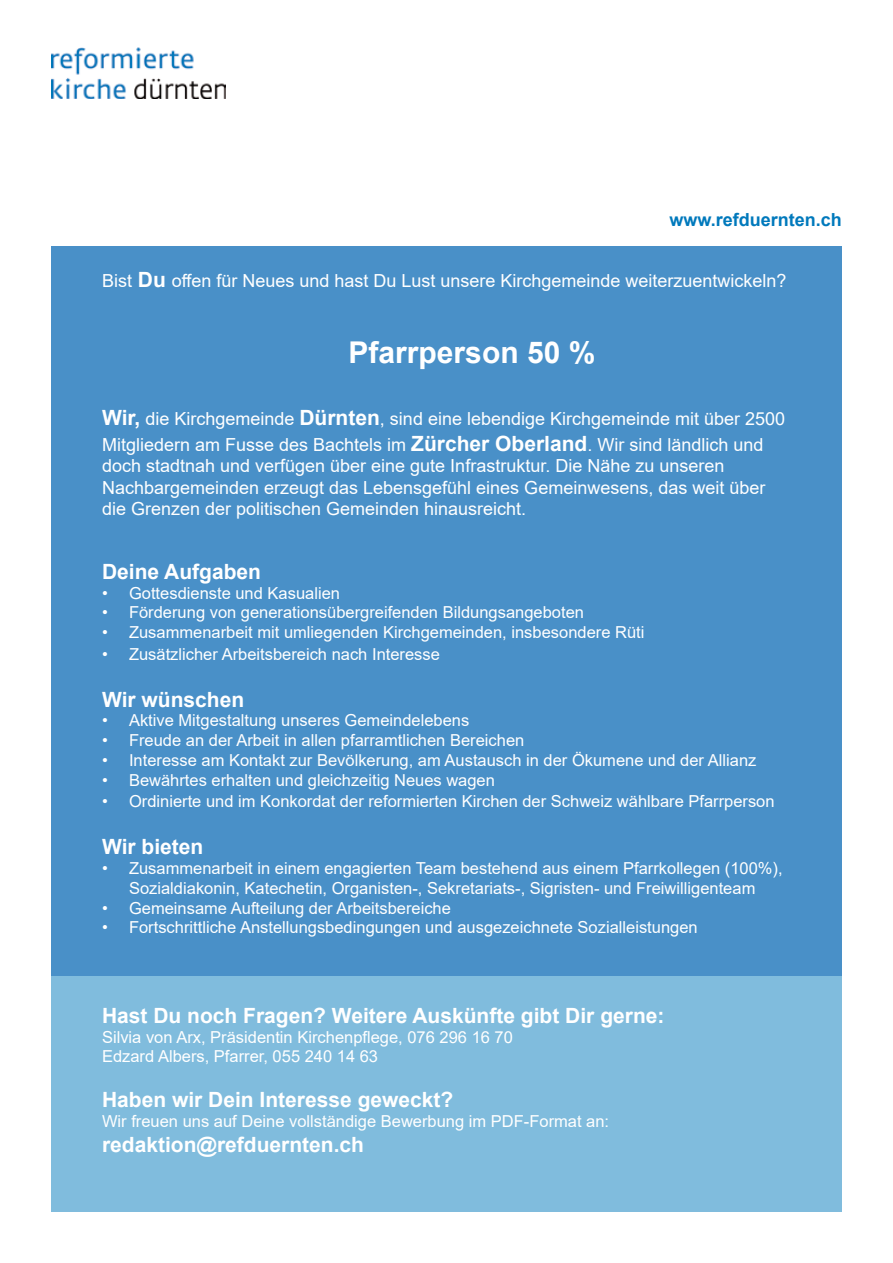
<style>
.page{position:relative;width:893px;height:1263px;background:#fff}
.page>*{position:absolute;margin:0;border:0;box-sizing:border-box;transform-origin:0 0}
.t1{font:700 30px "Arial";color:#fff}
.t2{font:700 21px "Arial";color:#fff}
.t3{font:18px/21.6px "Arial";color:#fff}
.t4{font:700 18px "Arial";color:#0079bc}
.t5{font:16.5px/19.8px "Arial";color:#fff}
.s1{font-weight:700;font-size:21px}
</style>
<div class="page">
<div style="left:51px;top:962px;width:791px;height:250px;background:#80bcdd"></div>
<div style="left:51px;top:246px;width:791px;height:730px;background:#4990c8"></div>
<img style="left:51px;top:48px;width:174px;height:50px">
<p class="t4" style="left:670px;top:207px;width:174px">www.refduernten.ch</p>
<p class="t3" style="left:102px;top:269px;width:686px">Bist <span class="s1">Du</span> offen für Neues und hast Du Lust unsere Kirchgemeinde weiterzuentwickeln?</p>
<h1 class="t1" style="left:349px;top:331px;width:248px">Pfarrperson 50 %</h1>
<p class="t3" style="left:102px;top:406px;width:685px;line-height:25.2px"><span class="s1">Wir,</span> die Kirchgemeinde <span class="s1">Dürnten</span>, sind eine lebendige Kirchgemeinde mit über 2500<br>Mitgliedern am Fusse des Bachtels im <span class="s1">Zürcher Oberland</span>. Wir sind ländlich und</p>
<p class="t3" style="left:102px;top:455px;width:665px">doch stadtnah und verfügen über eine gute Infrastruktur. Die Nähe zu unseren<br>Nachbargemeinden erzeugt das Lebensgefühl eines Gemeinwesens, das weit über die Grenzen der politischen Gemeinden hinausreicht.</p>
<p class="t2" style="left:102px;top:556px;width:161px">Deine Aufgaben</p>
<p class="t5" style="left:102px;top:583px;width:239px">• Gottesdienste und Kasualien</p>
<p class="t5" style="left:102px;top:602px;width:483px">• Förderung von generationsübergreifenden Bildungsangeboten</p>
<p class="t5" style="left:102px;top:622px;width:544px">• Zusammenarbeit mit umliegenden Kirchgemeinden, insbesondere Rüti</p>
<p class="t5" style="left:102px;top:644px;width:339px">• Zusätzlicher Arbeitsbereich nach Interesse</p>
<p class="t2" style="left:102px;top:684px;width:144px">Wir wünschen</p>
<p class="t5" style="left:102px;top:710px;width:369px">• Aktive Mitgestaltung unseres Gemeindelebens</p>
<p class="t5" style="left:102px;top:730px;width:424px">• Freude an der Arbeit in allen pfarramtlichen Bereichen</p>
<p class="t5" style="left:102px;top:750px;width:656px">• Interesse am Kontakt zur Bevölkerung, am Austausch in der Ökumene und der Allianz</p>
<p class="t5" style="left:102px;top:770px;width:394px">• Bewährtes erhalten und gleichzeitig Neues wagen</p>
<p class="t5" style="left:102px;top:791px;width:674px">• Ordinierte und im Konkordat der reformierten Kirchen der Schweiz wählbare Pfarrperson</p>
<p class="t2" style="left:102px;top:832px;width:103px">Wir bieten</p>
<p class="t5" style="left:102px;top:858px;width:682px;text-align:center">• Zusammenarbeit in einem engagierten Team bestehend aus einem Pfarrkollegen (100%),<br>Sozialdiakonin, Katechetin, Organisten-, Sekretariats-, Sigristen- und Freiwilligenteam</p>
<p class="t5" style="left:102px;top:898px;width:350px">• Gemeinsame Aufteilung der Arbeitsbereiche</p>
<p class="t5" style="left:102px;top:917px;width:597px">• Fortschrittliche Anstellungsbedingungen und ausgezeichnete Sozialleistungen</p>
<p class="t2" style="left:102px;top:1000px;width:564px">Hast Du noch Fragen? Weitere Auskünfte gibt Dir gerne:</p>
<p class="t5" style="left:102px;top:1027px;width:412px">Silvia von Arx, Präsidentin Kirchenpflege, 076 296 16 70<br>Edzard Albers, Pfarrer, 055 240 14 63</p>
<p class="t2" style="left:102px;top:1085px;width:353px">Haben wir Dein Interesse geweckt?</p>
<p class="t5" style="left:102px;top:1111px;width:509px">Wir freuen uns auf Deine vollständige Bewerbung im PDF-Format an:</p>
<p class="t2" style="left:102px;top:1130px;width:264px">redaktion@refduernten.ch</p>
</div>
